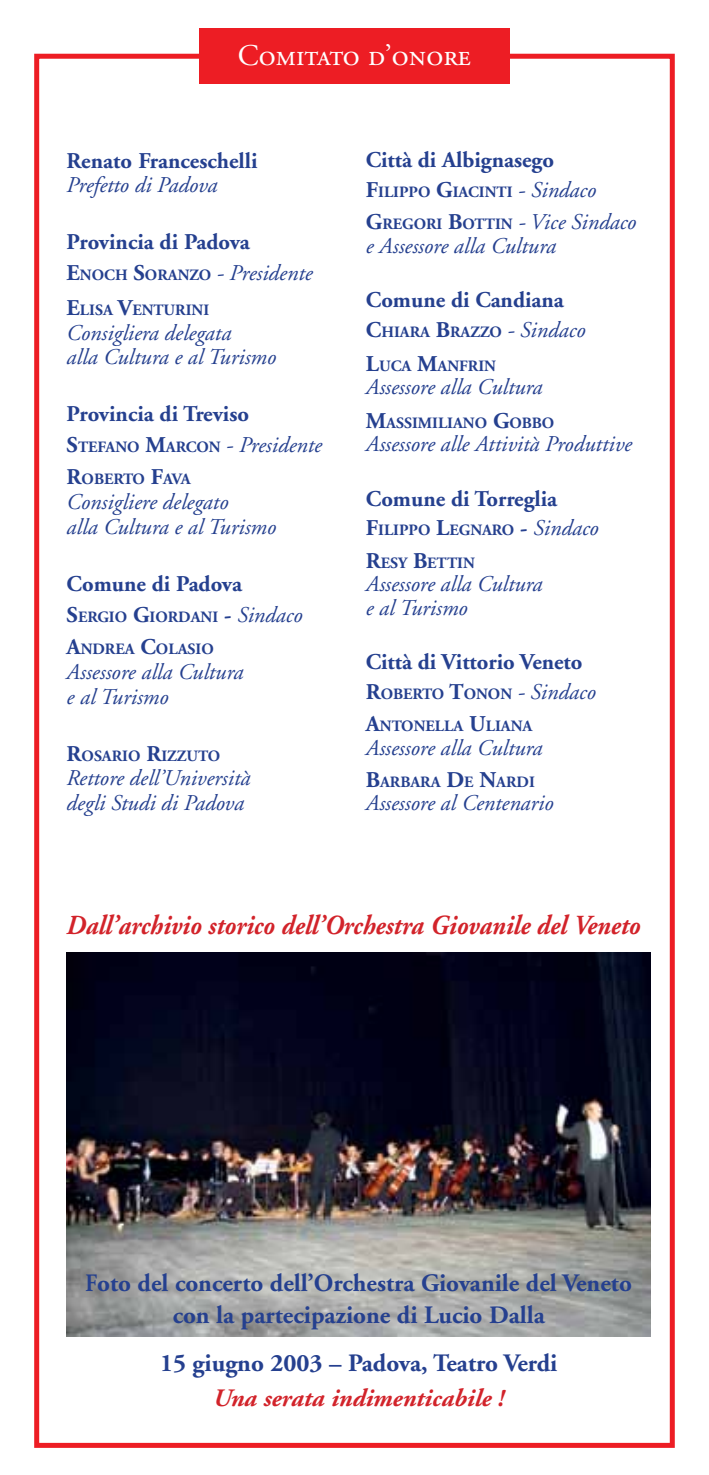
<style>
.page{position:relative;width:709px;height:1475px;background:#fff}
.page>*{position:absolute;margin:0;border:0;box-sizing:border-box;transform-origin:0 0}
.t1{font:30px "Adobe Garamond Regular SC";color:#fff}
.t2{font:italic 700 27.5px "Adobe Garamond";color:#d2232a;scale:.91 1}
.t3{font:700 25px/32.5px "Adobe Garamond";color:#25408f;text-align:center;scale:.85 1}
.t4{font:700 25px "Adobe Garamond";color:#25408f}
.t5{font:italic 700 25px "Adobe Garamond";color:#d2232a}
.t6{font:italic 22.5px/24.8px "Adobe Garamond";color:#25408f}
.t7{font:700 22.5px/30.8px "Adobe Garamond";color:#25408f}
.t8{font:700 15.75px/32.2px "Adobe Garamond";color:#25408f}
.s1{font-style:inherit}
.s2{font-size:15.75px}
.s3{font-weight:400;font-style:italic}
.s4{font-size:22.5px}
.s5{font-weight:400;font-style:italic;font-size:22.5px}
.s6{font-weight:700;font-style:normal}
.s7{font-weight:700;font-style:normal;font-size:15.75px}
</style>
<div class="page">
<div style="left:34px;top:54px;width:640px;height:1393px;background:#fff;border:5px solid #ed1d24"></div>
<div style="left:199px;top:28px;width:311px;height:55px;background:#ed1d24"></div>
<img style="left:67px;top:952px;width:584px;height:383px">
<h1 class="t1" style="left:238px;top:40px;width:235px">Comitato d’onore</h1>
<p class="t7" style="left:67px;top:145px;width:192px">Renato Franceschelli</p>
<p class="t6" style="left:67px;top:173px;width:152px">Prefetto di Padova</p>
<p class="t7" style="left:67px;top:227px;width:247px">Provincia di Padova<br><span class="s1">E</span><span class="s2">NOCH</span> <span class="s1">S</span><span class="s2">ORANZO</span> <span class="s3">- Presidente</span></p>
<p class="t8" style="left:67px;top:294px;width:144px"><span class="s4">E</span>LISA <span class="s4">V</span>ENTURINI</p>
<p class="t6" style="left:67px;top:321px;width:211px">Consigliera delegata<br>alla Cultura e al Turismo</p>
<p class="t7" style="left:67px;top:399px;width:184px">Provincia di Treviso</p>
<p class="t8" style="left:67px;top:431px;width:257px"><span class="s4">S</span>TEFANO <span class="s4">M</span>ARCON <span class="s5">- Presidente<br></span><span class="s4">R</span>OBERTO <span class="s4">F</span>AVA</p>
<p class="t6" style="left:67px;top:490px;width:211px">Consigliere delegato<br>alla Cultura e al Turismo</p>
<p class="t7" style="left:67px;top:569px;width:177px">Comune di Padova</p>
<p class="t8" style="left:67px;top:601px;width:237px"><span class="s4">S</span>ERGIO <span class="s4">G</span>IORDANI <span class="s4">-</span> <span class="s5">Sindaco<br></span><span class="s4">A</span>NDREA <span class="s4">C</span>OLASIO</p>
<p class="t6" style="left:67px;top:660px;width:178px">Assessore alla Cultura e al Turismo</p>
<p class="t8" style="left:67px;top:739px;width:155px"><span class="s4">R</span>OSARIO <span class="s4">R</span>IZZUTO</p>
<p class="t6" style="left:67px;top:766px;width:185px">Rettore dell’Università degli Studi di Padova</p>
<p class="t7" style="left:366px;top:145px;width:190px">Città di Albignasego</p>
<p class="t8" style="left:366px;top:176px;width:232px"><span class="s4">F</span>ILIPPO <span class="s4">G</span>IACINTI <span class="s5">- Sindaco</span></p>
<p class="t6" style="left:366px;top:211px;width:272px;line-height:23.5px"><span class="s6">G</span><span class="s7">REGORI</span> <span class="s6">B</span><span class="s7">OTTIN</span> - Vice Sindaco e Assessore alla Cultura</p>
<p class="t7" style="left:366px;top:285px;width:199px">Comune di Candiana</p>
<p class="t8" style="left:366px;top:315px;width:221px;line-height:33.5px"><span class="s4">C</span>HIARA <span class="s4">B</span>RAZZO <span class="s5">- Sindaco<br></span><span class="s4">L</span>UCA <span class="s4">M</span>ANFRIN</p>
<p class="t6" style="left:366px;top:375px;width:178px">Assessore alla Cultura</p>
<p class="t8" style="left:366px;top:407px;width:190px"><span class="s4">M</span>ASSIMILIANO <span class="s4">G</span>OBBO</p>
<p class="t6" style="left:366px;top:432px;width:267px">Assessore alle Attività Produttive</p>
<p class="t7" style="left:366px;top:483px;width:193px">Comune di Torreglia</p>
<p class="t8" style="left:366px;top:514px;width:234px"><span class="s4">F</span>ILIPPO <span class="s4">L</span>EGNARO <span class="s4">-</span> <span class="s5">Sindaco<br></span><span class="s4">R</span>ESY <span class="s4">B</span>ETTIN</p>
<p class="t6" style="left:366px;top:573px;width:178px;line-height:23.5px">Assessore alla Cultura e al Turismo</p>
<p class="t7" style="left:366px;top:647px;width:218px">Città di Vittorio Veneto</p>
<p class="t8" style="left:366px;top:678px;width:231px"><span class="s4">R</span>OBERTO <span class="s4">T</span>ONON <span class="s5">- Sindaco<br></span><span class="s4">A</span>NTONELLA <span class="s4">U</span>LIANA</p>
<p class="t6" style="left:366px;top:735px;width:178px">Assessore alla Cultura</p>
<p class="t8" style="left:366px;top:765px;width:171px"><span class="s4">B</span>ARBARA <span class="s4">D</span>E <span class="s4">N</span>ARDI</p>
<p class="t6" style="left:366px;top:791px;width:189px">Assessore al Centenario</p>
<p class="t2" style="left:67px;top:910px;width:632px">Dall’archivio storico dell’Orchestra Giovanile del Veneto</p>
<p class="t3" style="left:86px;top:1266px;width:644px">Foto del concerto dell’Orchestra Giovanile del Veneto con la partecipazione di Lucio Dalla</p>
<p class="t4" style="left:160px;top:1348px;width:399px">15 giugno 2003 – Padova, Teatro Verdi</p>
<p class="t5" style="left:213px;top:1383px;width:292px">Una serata indimenticabile !</p>
</div>
